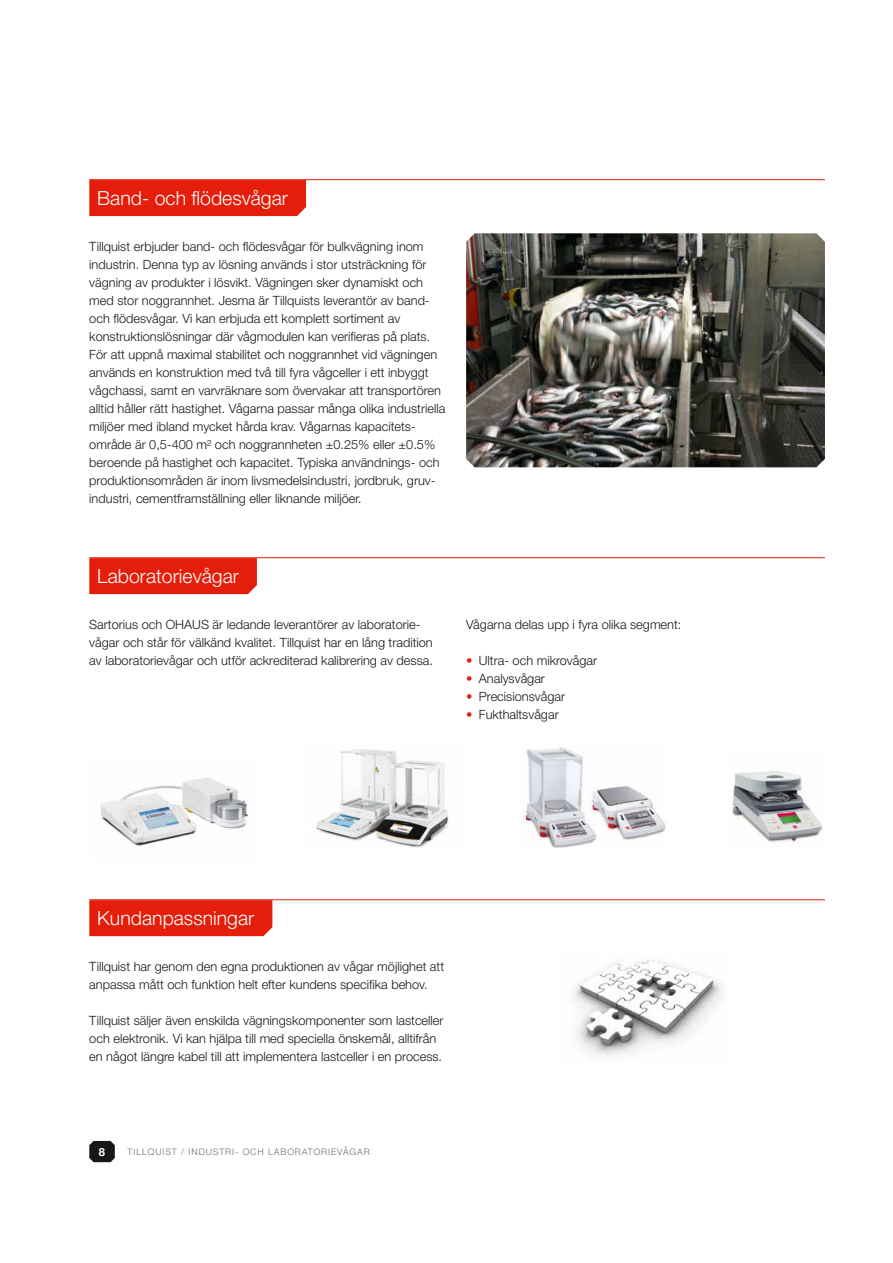
<style>
.page{position:relative;width:893px;height:1263px;background:#fff}
.page>*{position:absolute;margin:0;border:0;box-sizing:border-box;transform-origin:0 0}
.t1{font:300 19.5px "Helvetica Neue LT Std";color:#fff}
.t2{font:300 12.75px/18px "Helvetica Neue LT Std";color:#181716}
.t3{font:700 11.25px "Helvetica Neue LT Std";color:#fff}
.t4{font:300 9px "Helvetica Neue LT Std";letter-spacing:.1em;color:#6e6e6e}
.s1{color:#e41e0a}
</style>
<div class="page">
<svg style="left:89px;top:1141px;width:26px;height:21px"></svg>
<div style="left:89px;top:900px;width:183px;height:36px;background:#e41e0a"></div>
<hr style="left:89px;top:899px;width:736px;height:1px;background:#e41e0a">
<div style="left:89px;top:558px;width:168px;height:36px;background:#e41e0a"></div>
<hr style="left:89px;top:557px;width:736px;height:1px;background:#e41e0a">
<img style="left:100px;top:777px;width:148px;height:69px">
<img style="left:316px;top:749px;width:133px;height:99px">
<img style="left:518px;top:747px;width:148px;height:101px">
<img style="left:731px;top:771px;width:91px;height:72px">
<div style="left:89px;top:180px;width:217px;height:36px;background:#e41e0a"></div>
<hr style="left:89px;top:179px;width:736px;height:1px;background:#e41e0a">
<img style="left:466px;top:233px;width:359px;height:234px">
<img style="left:573px;top:959px;width:149px;height:98px">
<h1 class="t1" style="left:97px;top:186px;width:192px">Band- och flödesvågar</h1>
<p class="t2" style="left:89px;top:237px;width:358px">Tillquist erbjuder band- och flödesvågar för bulkvägning inom industrin. Denna typ av lösning används i stor utsträckning för vägning av produkter i lösvikt. Vägningen sker dynamiskt och med stor noggrannhet. Jesma är Tillquists leverantör av band&shy;och flödesvågar. Vi kan erbjuda ett komplett sortiment av konstruktionslösningar där vågmodulen kan verifieras på plats.<br>För att uppnå maximal stabilitet och noggrannhet vid vägningen används en konstruktion med två till fyra vågceller i ett inbyggt vågchassi, samt en varvräknare som övervakar att transportören alltid håller rätt hastighet. Vågarna passar många olika industriella miljöer med ibland mycket hårda krav. Vågarnas kapacitets&shy;område är 0,5-400 m² och noggrannheten ±0.25% eller ±0.5% beroende på hastighet och kapacitet. Typiska användnings- och produktionsområden är inom livsmedelsindustri, jordbruk, gruv&shy;industri, cementframställning eller liknande miljöer.</p>
<h1 class="t1" style="left:97px;top:564px;width:143px">Laboratorievågar</h1>
<p class="t2" style="left:89px;top:615px;width:345px">Sartorius och OHAUS är ledande leverantörer av laboratorie&shy;vågar och står för välkänd kvalitet. Tillquist har en lång tradition av laboratorievågar och utför ackrediterad kalibrering av dessa.</p>
<p class="t2" style="left:466px;top:615px;width:217px">Vågarna delas upp i fyra olika segment:</p>
<p class="t2" style="left:466px;top:651px;width:133px"><span class="s1">•</span> Ultra- och mikrovågar</p>
<p class="t2" style="left:466px;top:670px;width:80px"><span class="s1">•</span> Analysvågar</p>
<p class="t2" style="left:466px;top:688px;width:100px"><span class="s1">•</span> Precisionsvågar</p>
<p class="t2" style="left:466px;top:706px;width:94px"><span class="s1">•</span> Fukthaltsvågar</p>
<h1 class="t1" style="left:97px;top:906px;width:159px">Kundanpassningar</h1>
<p class="t2" style="left:89px;top:957px;width:356px">Tillquist har genom den egna produktionen av vågar möjlighet att anpassa mått och funktion helt efter kundens specifika behov.</p>
<p class="t2" style="left:89px;top:1012px;width:356px">Tillquist säljer även enskilda vägningskomponenter som lastceller och elektronik. Vi kan hjälpa till med speciella önskemål, alltifrån en något längre kabel till att implementera lastceller i en process.</p>
<p class="t3" style="left:99px;top:1144px;width:8px">8</p>
<p class="t4" style="left:128px;top:1146px;width:244px">TILLQUIST / INDUSTRI- OCH LABORATORIEVÅGAR</p>
</div>
